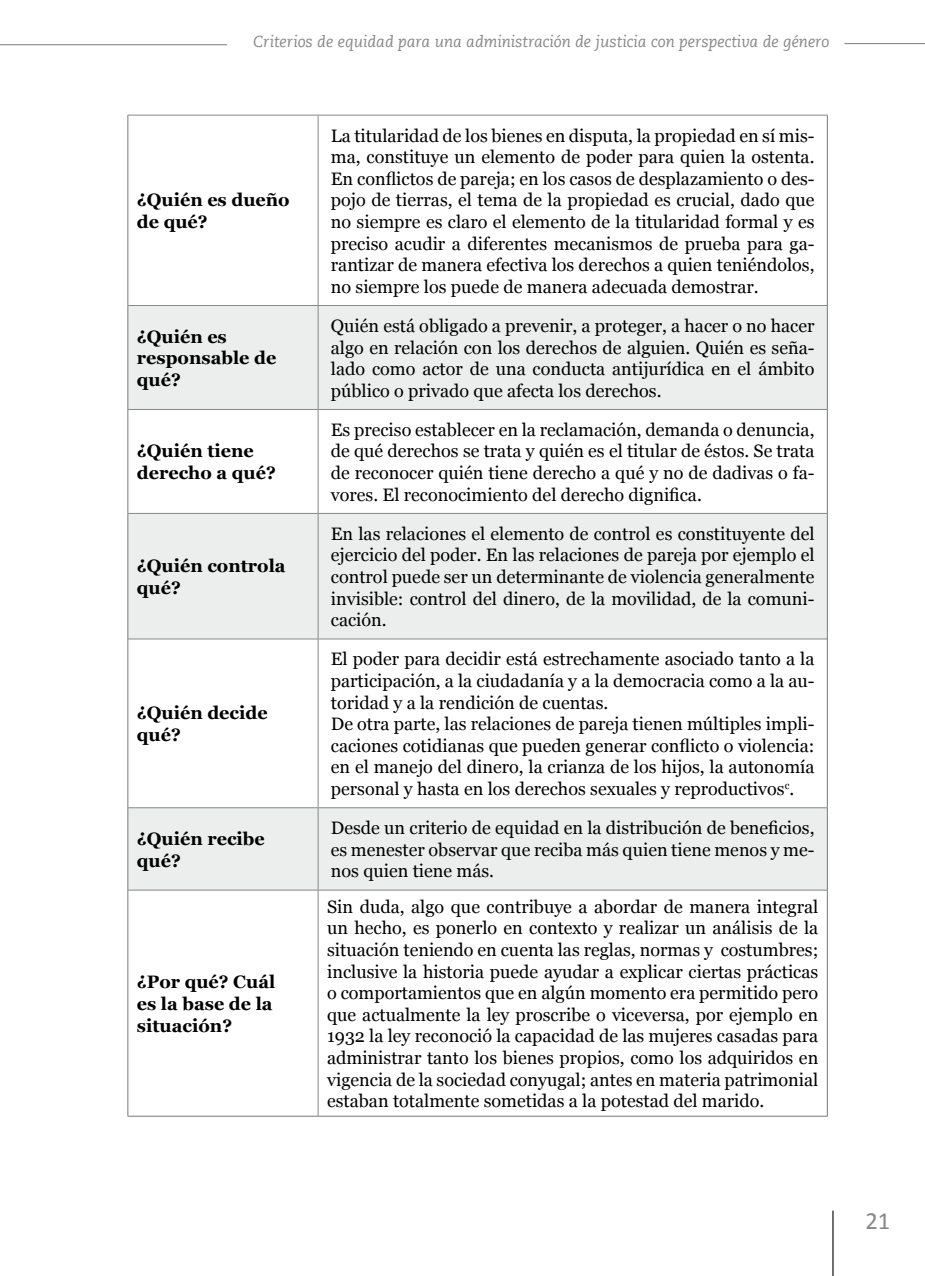
<style>
.page{position:relative;width:925px;height:1276px;background:#fff}
.page>*{position:absolute;margin:0;border:0;box-sizing:border-box;transform-origin:0 0}
.t1{font:24.75px "Calibri";color:#87888a}
.t2{font:18px/21.6px "Georgia";color:#000;text-align:justify}
.t3{font:700 18px/21.6px "Georgia";color:#000}
.t4{font:italic 15.75px "Caecilia LT Std";color:#87888a}
</style>
<div class="page">
<hr style="left:0;top:44px;width:227px;height:1px;background:#87888a">
<hr style="left:844px;top:43px;width:81px;height:1px;background:#87888a">
<hr style="left:832px;top:1210px;width:1px;height:66px;background:#000">
<svg style="left:128px;top:306px;width:699px;height:583px;fill:#eceded"></svg>
<hr style="left:128px;top:115px;width:190px;height:1px;background:#87888a">
<hr style="left:318px;top:115px;width:509px;height:1px;background:#87888a">
<hr style="left:318px;top:115px;width:1px;height:190px;background:#87888a">
<hr style="left:128px;top:305px;width:190px;height:1px;background:#87888a">
<hr style="left:318px;top:305px;width:509px;height:1px;background:#87888a">
<hr style="left:318px;top:306px;width:1px;height:103px;background:#87888a">
<hr style="left:128px;top:409px;width:190px;height:1px;background:#87888a">
<hr style="left:318px;top:409px;width:509px;height:1px;background:#87888a">
<hr style="left:318px;top:410px;width:1px;height:103px;background:#87888a">
<hr style="left:128px;top:513px;width:190px;height:1px;background:#87888a">
<hr style="left:318px;top:513px;width:509px;height:1px;background:#87888a">
<hr style="left:318px;top:514px;width:1px;height:125px;background:#87888a">
<hr style="left:128px;top:638px;width:190px;height:1px;background:#87888a">
<hr style="left:318px;top:638px;width:509px;height:1px;background:#87888a">
<hr style="left:318px;top:639px;width:1px;height:168px;background:#87888a">
<hr style="left:128px;top:807px;width:190px;height:1px;background:#87888a">
<hr style="left:318px;top:807px;width:509px;height:1px;background:#87888a">
<hr style="left:318px;top:808px;width:1px;height:82px;background:#87888a">
<hr style="left:128px;top:889px;width:190px;height:1px;background:#87888a">
<hr style="left:318px;top:889px;width:509px;height:1px;background:#87888a">
<hr style="left:318px;top:890px;width:1px;height:226px;background:#87888a">
<hr style="left:127px;top:115px;width:1px;height:190px;background:#77787a">
<hr style="left:827px;top:115px;width:1px;height:190px;background:#77787a">
<hr style="left:127px;top:305px;width:1px;height:104px;background:#77787a">
<hr style="left:827px;top:305px;width:1px;height:104px;background:#77787a">
<hr style="left:127px;top:409px;width:1px;height:104px;background:#77787a">
<hr style="left:827px;top:409px;width:1px;height:104px;background:#77787a">
<hr style="left:127px;top:513px;width:1px;height:126px;background:#77787a">
<hr style="left:827px;top:513px;width:1px;height:126px;background:#77787a">
<hr style="left:127px;top:639px;width:1px;height:169px;background:#77787a">
<hr style="left:827px;top:639px;width:1px;height:169px;background:#77787a">
<hr style="left:127px;top:808px;width:1px;height:82px;background:#77787a">
<hr style="left:827px;top:808px;width:1px;height:82px;background:#77787a">
<hr style="left:127px;top:890px;width:1px;height:226px;background:#77787a">
<hr style="left:827px;top:890px;width:1px;height:226px;background:#77787a">
<hr style="left:128px;top:1115px;width:190px;height:1px;background:#77787a">
<hr style="left:318px;top:1115px;width:509px;height:1px;background:#77787a">
<p class="t4" style="left:253px;top:33px;width:578px">Criterios de equidad para una administración de justicia con perspectiva de género</p>
<p class="t3" style="left:137px;top:189px;width:154px">¿Quién es dueño de qué?</p>
<p class="t2" style="left:331px;top:125px;width:485px">La titularidad de los bienes en disputa, la propiedad en sí mis&shy;ma, constituye un elemento de poder para quien la ostenta.<br>En conflictos de pareja; en los casos de desplazamiento o des&shy;pojo de tierras, el tema de la propiedad es crucial, dado que no siempre es claro el elemento de la titularidad formal y es preciso acudir a diferentes mecanismos de prueba para ga&shy;rantizar de manera efectiva los derechos a quien teniéndolos, no siempre los puede de manera adecuada demostrar.</p>
<p class="t3" style="left:137px;top:326px;width:141px">¿Quién es responsable de qué?</p>
<p class="t2" style="left:331px;top:315px;width:485px">Quién está obligado a prevenir, a proteger, a hacer o no hacer algo en relación con los derechos de alguien. Quién es seña&shy;lado como actor de una conducta antijurídica en el ámbito público o privado que afecta los derechos.</p>
<p class="t3" style="left:137px;top:440px;width:141px">¿Quién tiene derecho a qué?</p>
<p class="t3" style="left:137px;top:555px;width:150px">¿Quién controla qué?</p>
<p class="t3" style="left:137px;top:702px;width:132px">¿Quién decide qué?</p>
<p class="t2" style="left:331px;top:419px;width:485px">Es preciso establecer en la reclamación, demanda o denuncia, de qué derechos se trata y quién es el titular de éstos. Se trata de reconocer quién tiene derecho a qué y no de dadivas o fa&shy;vores. El reconocimiento del derecho dignifica.</p>
<p class="t2" style="left:331px;top:523px;width:485px">En las relaciones el elemento de control es constituyente del ejercicio del poder. En las relaciones de pareja por ejemplo el control puede ser un determinante de violencia generalmente invisible: control del dinero, de la movilidad, de la comuni&shy;cación.</p>
<p class="t2" style="left:331px;top:649px;width:485px;text-align:left">El poder para decidir está estrechamente asociado tanto a la participación, a la ciudadanía y a la democracia como a la au&shy;toridad y a la rendición de cuentas.<br>De otra parte, las relaciones de pareja tienen múltiples impli&shy;caciones cotidianas que pueden generar conflicto o violencia: en el manejo del dinero, la crianza de los hijos, la autonomía personal y hasta en los derechos sexuales y reproductivos<sup>c</sup>.</p>
<p class="t3" style="left:137px;top:828px;width:129px">¿Quién recibe qué?</p>
<p class="t2" style="left:331px;top:817px;width:485px">Desde un criterio de equidad en la distribución de beneficios, es menester observar que reciba más quien tiene menos y me&shy;nos quien tiene más.</p>
<p class="t3" style="left:137px;top:971px;width:140px">¿Por qué? Cuál es la base de la situación?</p>
<p class="t2" style="left:327px;top:896px;width:493px">Sin duda, algo que contribuye a abordar de manera integral un hecho, es ponerlo en contexto y realizar un análisis de la situación teniendo en cuenta las reglas, normas y costumbres; inclusive la historia puede ayudar a explicar ciertas prácticas o comportamientos que en algún momento era permitido pero que actualmente la ley proscribe o viceversa, por ejemplo en 1932 la ley reconoció la capacidad de las mujeres casadas para administrar tanto los bienes propios, como los adquiridos en vigencia de la sociedad conyugal; antes en materia patrimonial estaban totalmente sometidas a la potestad del marido.</p>
<h1 class="t1" style="left:865px;top:1205px;width:27px">21</h1>
</div>
